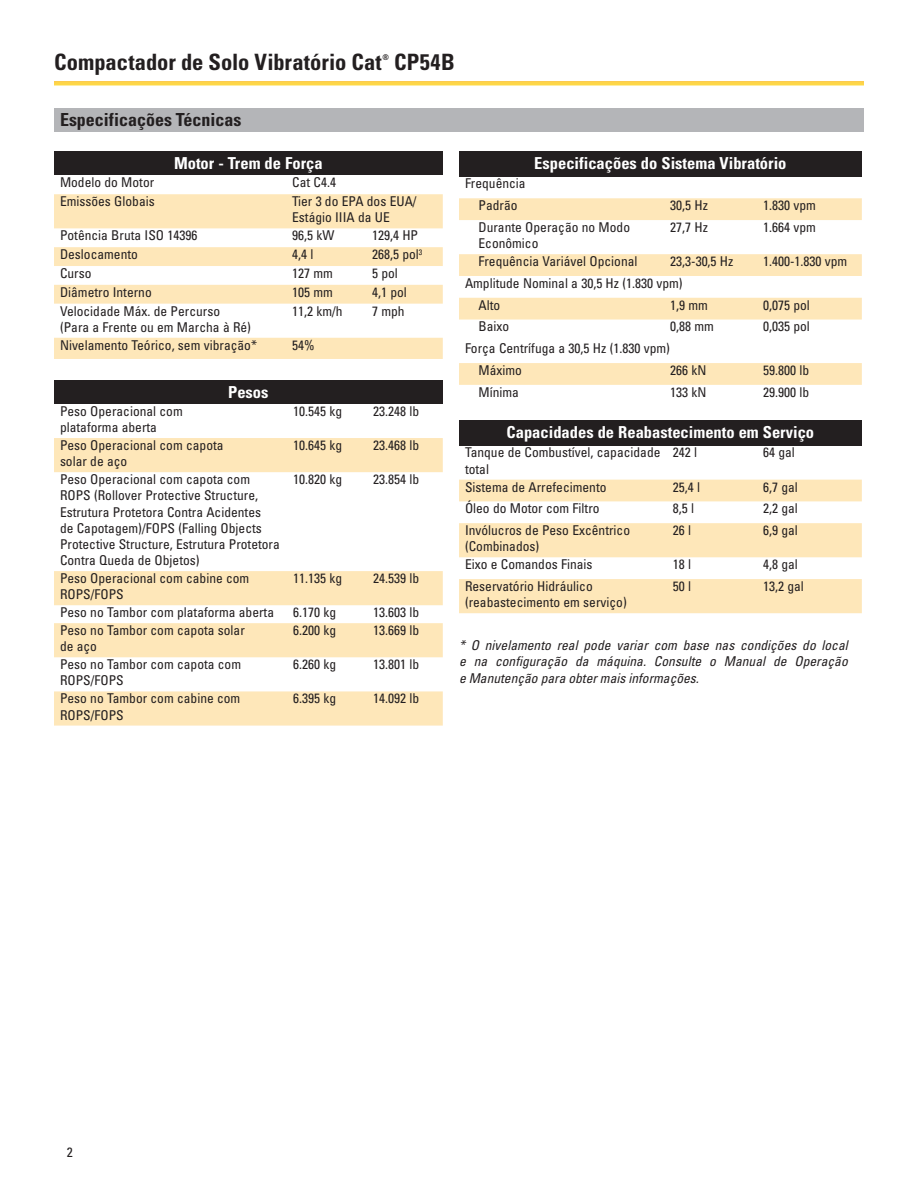
<style>
.page{position:relative;width:918px;height:1188px;background:#fff}
.page>*{position:absolute;margin:0;border:0;box-sizing:border-box;transform-origin:0 0}
.BackCover-SH{font:700 condensed 22.5px "Univers LT Std";letter-spacing:.005em;color:#231f20}
.MH{font:700 condensed 18px "Univers LT Std";color:#231f20}
.t1{font:700 condensed 16.5px "Univers LT Std";color:#fff}
.t2{font:condensed 13.5px/16.2px "Univers LT Std";color:#231f20}
.t3{font:italic condensed 13.5px/16.2px "Univers LT Std";color:#231f20;text-align:justify}
.BackCover-SH-2{font:700 condensed 7.8px "Univers LT Std";color:#231f20}
</style>
<div class="page">
<div style="left:54px;top:152px;width:389px;height:23px;background:#231f20"></div>
<svg style="left:54px;top:194px;width:389px;height:165px;fill:#fee7b9"></svg>
<div style="left:54px;top:380px;width:389px;height:24px;background:#231f20"></div>
<svg style="left:54px;top:438px;width:389px;height:288px"></svg>
<div style="left:459px;top:152px;width:403px;height:25px;background:#231f20"></div>
<svg style="left:459px;top:198px;width:403px;height:187px"></svg>
<div style="left:459px;top:420px;width:403px;height:25px;background:#231f20"></div>
<svg style="left:459px;top:480px;width:403px;height:133px;fill:#fee7b9"></svg>
<div style="left:54px;top:108px;width:810px;height:24px;background:#b4b5b8"></div>
<p class="BackCover-SH" style="left:54px;top:48px;width:329px">Compactador de Solo Vibratório Cat</p>
<p class="BackCover-SH-2" style="left:383px;top:52px;width:8px">®</p>
<p class="BackCover-SH" style="left:394px;top:48px;width:62px">CP54B</p>
<p class="MH" style="left:60px;top:108px;width:183px">Especificações Técnicas</p>
<p class="t1" style="left:174px;top:153px;width:150px">Motor - Trem de Força</p>
<p class="t2" style="left:60px;top:174px;width:96px">Modelo do Motor</p>
<p class="t2" style="left:292px;top:174px;width:45px">Cat C4.4</p>
<p class="t2" style="left:60px;top:193px;width:96px">Emissões Globais</p>
<p class="t2" style="left:292px;top:193px;width:126px">Tier 3 do EPA dos EUA/<br>Estágio IIIA da UE</p>
<p class="t2" style="left:60px;top:227px;width:139px">Potência Bruta ISO 14396</p>
<p class="t2" style="left:292px;top:227px;width:44px">96,5 kW</p>
<p class="t2" style="left:372px;top:227px;width:48px">129,4 HP</p>
<p class="t2" style="left:60px;top:246px;width:79px">Deslocamento</p>
<p class="t2" style="left:292px;top:246px;width:23px">4,4 l</p>
<p class="t2" style="left:372px;top:246px;width:52px">268,5 pol<sup>3</sup></p>
<p class="t2" style="left:60px;top:265px;width:33px">Curso</p>
<p class="t2" style="left:292px;top:265px;width:42px">127 mm</p>
<p class="t2" style="left:372px;top:265px;width:27px">5 pol</p>
<p class="t2" style="left:60px;top:284px;width:93px">Diâmetro Interno</p>
<p class="t2" style="left:292px;top:284px;width:42px">105 mm</p>
<p class="t2" style="left:372px;top:284px;width:36px">4,1 pol</p>
<p class="t2" style="left:60px;top:302px;width:193px">Velocidade Máx. de Percurso (Para a Frente ou em Marcha à Ré)</p>
<p class="t2" style="left:292px;top:302px;width:52px">11,2 km/h</p>
<p class="t2" style="left:372px;top:302px;width:34px">7 mph</p>
<p class="t2" style="left:60px;top:337px;width:199px">Nivelamento Teórico, sem vibração*</p>
<p class="t2" style="left:292px;top:337px;width:24px">54%</p>
<p class="t1" style="left:228px;top:382px;width:42px">Pesos</p>
<p class="t2" style="left:60px;top:403px;width:124px">Peso Operacional com plataforma aberta</p>
<p class="t2" style="left:293px;top:403px;width:51px">10.545 kg</p>
<p class="t2" style="left:373px;top:403px;width:48px">23.248 lb</p>
<p class="t2" style="left:60px;top:437px;width:165px">Peso Operacional com capota solar de aço</p>
<p class="t2" style="left:293px;top:437px;width:51px">10.645 kg</p>
<p class="t2" style="left:373px;top:437px;width:48px">23.468 lb</p>
<p class="t2" style="left:60px;top:471px;width:200px">Peso Operacional com capota com<br>ROPS (Rollover Protective Structure,</p>
<p class="t2" style="left:60px;top:503px;width:203px">Estrutura Protetora Contra Acidentes</p>
<p class="t2" style="left:60px;top:520px;width:203px">de Capotagem)/FOPS (Falling Objects</p>
<p class="t2" style="left:60px;top:536px;width:221px">Protective Structure, Estrutura Protetora</p>
<p class="t2" style="left:60px;top:552px;width:141px">Contra Queda de Objetos)</p>
<p class="t2" style="left:293px;top:471px;width:51px">10.820 kg</p>
<p class="t2" style="left:373px;top:471px;width:48px">23.854 lb</p>
<p class="t2" style="left:60px;top:570px;width:191px">Peso Operacional com cabine com<br>ROPS/FOPS</p>
<p class="t2" style="left:293px;top:570px;width:51px">11.135 kg</p>
<p class="t2" style="left:373px;top:570px;width:48px">24.539 lb</p>
<p class="t2" style="left:60px;top:604px;width:216px">Peso no Tambor com plataforma aberta</p>
<p class="t2" style="left:293px;top:604px;width:45px">6.170 kg</p>
<p class="t2" style="left:373px;top:604px;width:48px">13.603 lb</p>
<p class="t2" style="left:60px;top:622px;width:186px">Peso no Tambor com capota solar de aço</p>
<p class="t2" style="left:293px;top:622px;width:45px">6.200 kg</p>
<p class="t2" style="left:373px;top:622px;width:48px">13.669 lb</p>
<p class="t2" style="left:60px;top:656px;width:183px">Peso no Tambor com capota com<br>ROPS/FOPS</p>
<p class="t2" style="left:293px;top:656px;width:45px">6.260 kg</p>
<p class="t2" style="left:373px;top:656px;width:48px">13.801 lb</p>
<p class="t2" style="left:60px;top:690px;width:182px">Peso no Tambor com cabine com<br>ROPS/FOPS</p>
<p class="t2" style="left:293px;top:690px;width:45px">6.395 kg</p>
<p class="t2" style="left:373px;top:690px;width:48px">14.092 lb</p>
<p class="t1" style="left:534px;top:153px;width:254px">Especificações do Sistema Vibratório</p>
<p class="t2" style="left:465px;top:175px;width:62px">Frequência</p>
<p class="t2" style="left:478px;top:197px;width:41px">Padrão</p>
<p class="t2" style="left:670px;top:197px;width:39px">30,5 Hz</p>
<p class="t2" style="left:763px;top:197px;width:54px">1.830 vpm</p>
<p class="t2" style="left:478px;top:219px;width:153px">Durante Operação no Modo<br>Econômico</p>
<p class="t2" style="left:670px;top:219px;width:39px">27,7 Hz</p>
<p class="t2" style="left:763px;top:219px;width:54px">1.664 vpm</p>
<p class="t2" style="left:478px;top:253px;width:161px">Frequência Variável Opcional</p>
<p class="t2" style="left:670px;top:253px;width:65px">23,3-30,5 Hz</p>
<p class="t2" style="left:763px;top:253px;width:86px">1.400-1.830 vpm</p>
<p class="t2" style="left:465px;top:275px;width:219px">Amplitude Nominal a 30,5 Hz (1.830 vpm)</p>
<p class="t2" style="left:478px;top:297px;width:23px">Alto</p>
<p class="t2" style="left:670px;top:297px;width:39px">1,9 mm</p>
<p class="t2" style="left:763px;top:297px;width:48px">0,075 pol</p>
<p class="t2" style="left:478px;top:318px;width:32px">Baixo</p>
<p class="t2" style="left:670px;top:318px;width:45px">0,88 mm</p>
<p class="t2" style="left:763px;top:318px;width:48px">0,035 pol</p>
<p class="t2" style="left:465px;top:340px;width:206px">Força Centrífuga a 30,5 Hz (1.830 vpm)</p>
<p class="t2" style="left:478px;top:362px;width:45px">Máximo</p>
<p class="t2" style="left:670px;top:362px;width:38px">266 kN</p>
<p class="t2" style="left:763px;top:362px;width:48px">59.800 lb</p>
<p class="t2" style="left:478px;top:384px;width:42px">Mínima</p>
<p class="t2" style="left:670px;top:384px;width:38px">133 kN</p>
<p class="t2" style="left:763px;top:384px;width:48px">29.900 lb</p>
<p class="t1" style="left:507px;top:422px;width:309px">Capacidades de Reabastecimento em Serviço</p>
<p class="t2" style="left:465px;top:444px;width:197px">Tanque de Combustível, capacidade total</p>
<p class="t2" style="left:673px;top:444px;width:26px">242 l</p>
<p class="t2" style="left:763px;top:444px;width:33px">64 gal</p>
<p class="t2" style="left:465px;top:478px;width:143px">Sistema de Arrefecimento</p>
<p class="t2" style="left:673px;top:478px;width:29px">25,4 l</p>
<p class="t2" style="left:763px;top:478px;width:36px">6,7 gal</p>
<p class="t2" style="left:465px;top:500px;width:136px">Óleo do Motor com Filtro</p>
<p class="t2" style="left:673px;top:500px;width:23px">8,5 l</p>
<p class="t2" style="left:763px;top:500px;width:36px">2,2 gal</p>
<p class="t2" style="left:465px;top:522px;width:167px">Invólucros de Peso Excêntrico (Combinados)</p>
<p class="t2" style="left:673px;top:522px;width:20px">26 l</p>
<p class="t2" style="left:763px;top:522px;width:36px">6,9 gal</p>
<p class="t2" style="left:465px;top:556px;width:129px">Eixo e Comandos Finais</p>
<p class="t2" style="left:673px;top:556px;width:20px">18 l</p>
<p class="t2" style="left:763px;top:556px;width:36px">4,8 gal</p>
<p class="t2" style="left:465px;top:578px;width:163px">Reservatório Hidráulico (reabastecimento em serviço)</p>
<p class="t2" style="left:673px;top:578px;width:20px">50 l</p>
<p class="t2" style="left:763px;top:578px;width:42px">13,2 gal</p>
<p class="t3" style="left:459px;top:637px;width:394px">* O nivelamento real pode variar com base nas condições do local e na configuração da máquina. Consulte o Manual de Operação e Manutenção para obtermaisinformações.</p>
<p class="t2" style="left:67px;top:1144px;width:7px">2</p>
</div>
